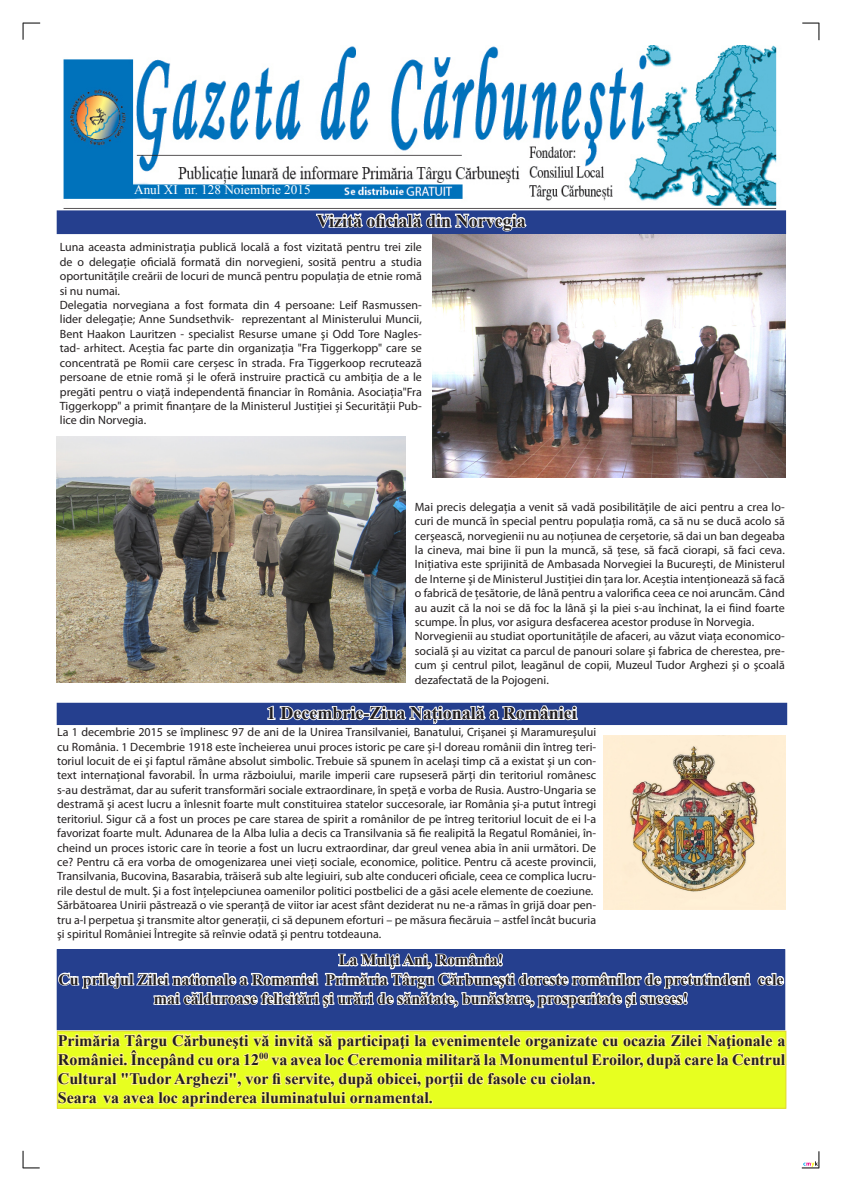
<style>
.page{position:relative;width:842px;height:1191px;background:#fff}
.page>*{position:absolute;margin:0;border:0;box-sizing:border-box;transform-origin:0 0}
.t1{font:700 18px "Times New Roman";color:#231f20}
.t2{font:700 16px/19.2px "Times New Roman";color:#231f20;text-align:center}
.t3{font:13.2px "Times New Roman";color:#fff}
.t4{font:12px/14.4px "Myriad Pro";color:#231f20;text-align:justify}
</style>
<div class="page">
<img style="left:63px;top:45px;width:714px;height:164px">
<div style="left:57px;top:211px;width:728px;height:22px;background:#253f8e"></div>
<svg style="left:315px;top:175px;width:213px;height:57px"></svg>
<div style="left:57px;top:210px;width:729px;height:24px;border:1px solid #253f8e"></div>
<img style="left:57px;top:437px;width:348px;height:246px">
<img style="left:432px;top:234px;width:354px;height:243px">
<svg style="left:56px;top:949px;width:731px;height:159px;background:#9eae77"></svg>
<div style="left:57px;top:1030px;width:729px;height:78px;border:1px solid #e0d734"></div>
<div style="left:57px;top:703px;width:730px;height:21px;background:#253f8e"></div>
<svg style="left:265px;top:667px;width:313px;height:56px"></svg>
<div style="left:57px;top:702px;width:730px;height:23px;border:1px solid #253f8e"></div>
<img style="left:603px;top:735px;width:182px;height:174px">
<svg style="left:23px;top:1150px;width:17px;height:18px"></svg>
<svg style="left:23px;top:23px;width:17px;height:17px"></svg>
<svg style="left:802px;top:23px;width:17px;height:17px"></svg>
<svg style="left:802px;top:1151px;width:17px;height:17px"></svg>
<p class="t3" style="left:134px;top:181px;width:178px">Anul XI nr. 128 Noiembrie 2015</p>
<p class="t1" style="left:317px;top:208px;width:210px">Vizită oficială din Norvegia</p>
<p class="t4" style="left:60px;top:240px;width:364px">Luna aceasta administrația publică locală a fost vizitată pentru trei zile de o delegaţie oficială formată din norvegieni, sosită pentru a studia oportunitățile creării de locuri de muncă pentru populaţia de etnie romă si nu numai.</p>
<p class="t4" style="left:60px;top:298px;width:364px">Delegatia norvegiana a fost formata din 4 persoane: Leif Rasmussen&shy;lider delegaţie; Anne Sundsethvik- reprezentant al Ministerului Muncii, Bent Haakon Lauritzen - specialist Resurse umane şi Odd Tore Nagles&shy;tad- arhitect. Aceștia fac parte din organizația "Fra Tiggerkopp" care se concentrată pe Romii care cerșesc în strada. Fra Tiggerkoop recrutează persoane de etnie romă și le oferă instruire practică cu ambiția de a le pregăti pentru o viață independentă financiar în România. Asociația"Fra Tiggerkopp" a primit finanțare de la Ministerul Justiției și Securității Pub&shy;lice din Norvegia.</p>
<p class="t4" style="left:415px;top:499px;width:372px">Mai precis delegația a venit să vadă posibilităţile de aici pentru a crea lo&shy;curi de muncă în special pentru populaţia romă, ca să nu se ducă acolo să cerşească, norvegienii nu au noţiunea de cerşetorie, să dai un ban degeaba la cineva, mai bine îi pun la muncă, să ţese, să facă ciorapi, să faci ceva.<br>Iniţiativa este sprijinită de Ambasada Norvegiei la Bucureşti, de Ministerul de Interne şi de Ministerul Justiţiei din ţara lor. Aceștia intenționează să facă o fabrică de ţesătorie, de lână pentru a valorifica ceea ce noi aruncăm. Când au auzit că la noi se dă foc la lână şi la piei s-au închinat, la ei fiind foarte scumpe. În plus, vor asigura desfacerea acestor produse în Norvegia.</p>
<p class="t4" style="left:415px;top:629px;width:372px">Norvegienii au studiat oportunităţile de afaceri, au văzut viaţa economico&shy;socială şi au vizitat ca parcul de panouri solare şi fabrica de cherestea, pre&shy;cum şi centrul pilot, leagănul de copii, Muzeul Tudor Arghezi şi o şcoală dezafectată de la Pojogeni.</p>
<p class="t1" style="left:267px;top:700px;width:311px">1 Decembrie-Ziua Națională a României</p>
<p class="t4" style="left:57px;top:725px;width:541px">La 1 decembrie 2015 se împlinesc 97 de ani de la Unirea Transilvaniei, Banatului, Crişanei şi Maramureşului cu România. 1 Decembrie 1918 este încheierea unui proces istoric pe care şi-l doreau românii din întreg teri&shy;toriul locuit de ei şi faptul rămâne absolut simbolic. Trebuie să spunem în acelaşi timp că a existat şi un con&shy;text internaţional favorabil. În urma războiului, marile imperii care rupseseră părţi din teritoriul românesc s-au destrămat, dar au suferit transformări sociale extraordinare, în speţă e vorba de Rusia. Austro-Ungaria se destramă şi acest lucru a înlesnit foarte mult constituirea statelor succesorale, iar România şi-a putut întregi teritoriul. Sigur că a fost un proces pe care starea de spirit a românilor de pe întreg teritoriul locuit de ei l-a favorizat foarte mult. Adunarea de la Alba Iulia a decis ca Transilvania să fie realipită la Regatul României, în&shy;cheind un proces istoric care în teorie a fost un lucru extraordinar, dar greul venea abia în anii următori. De ce? Pentru că era vorba de omogenizarea unei vieţi sociale, economice, politice. Pentru că aceste provincii, Transilvania, Bucovina, Basarabia, trăiseră sub alte legiuiri, sub alte conduceri oficiale, ceea ce complica lucru&shy;rile destul de mult. Şi a fost înţelepciunea oamenilor politici postbelici de a găsi acele elemente de coeziune.</p>
<p class="t4" style="left:57px;top:897px;width:540px">Sărbătoarea Unirii păstrează o vie speranţă de viitor iar acest sfânt deziderat nu ne-a rămas în grijă doar pen&shy;tru a-l perpetua şi transmite altor generaţii, ci să depunem eforturi – pe măsura fiecăruia – astfel încât bucuria şi spiritul României Întregite să reînvie odată şi pentru totdeauna.</p>
<p class="t2" style="left:339px;top:950px;width:166px">La Mulţi Ani, România!</p>
<p class="t2" style="left:58px;top:969px;width:727px">Cu prilejul Zilei nationale a Romaniei Primăria Târgu Cărbuneşti doreste românilor de pretutindeni cele mai călduroase felicitări şi urări de sănătate, bunăstare, prosperitate şi succes!</p>
<p class="t2" style="left:58px;top:1030px;width:729px;text-align:justify">Primăria Târgu Cărbuneşti vă invită să participaţi la evenimentele organizate cu ocazia Zilei Naţionale a României. Începând cu ora 12<sup>00</sup> va avea loc Ceremonia militară la Monumentul Eroilor, după care la Centrul Cultural "Tudor Arghezi", vor fi servite, după obicei, porţii de fasole cu ciolan.</p>
<p class="t2" style="left:58px;top:1087px;width:376px">Seara va avea loc aprinderea iluminatului ornamental.</p>
</div>
